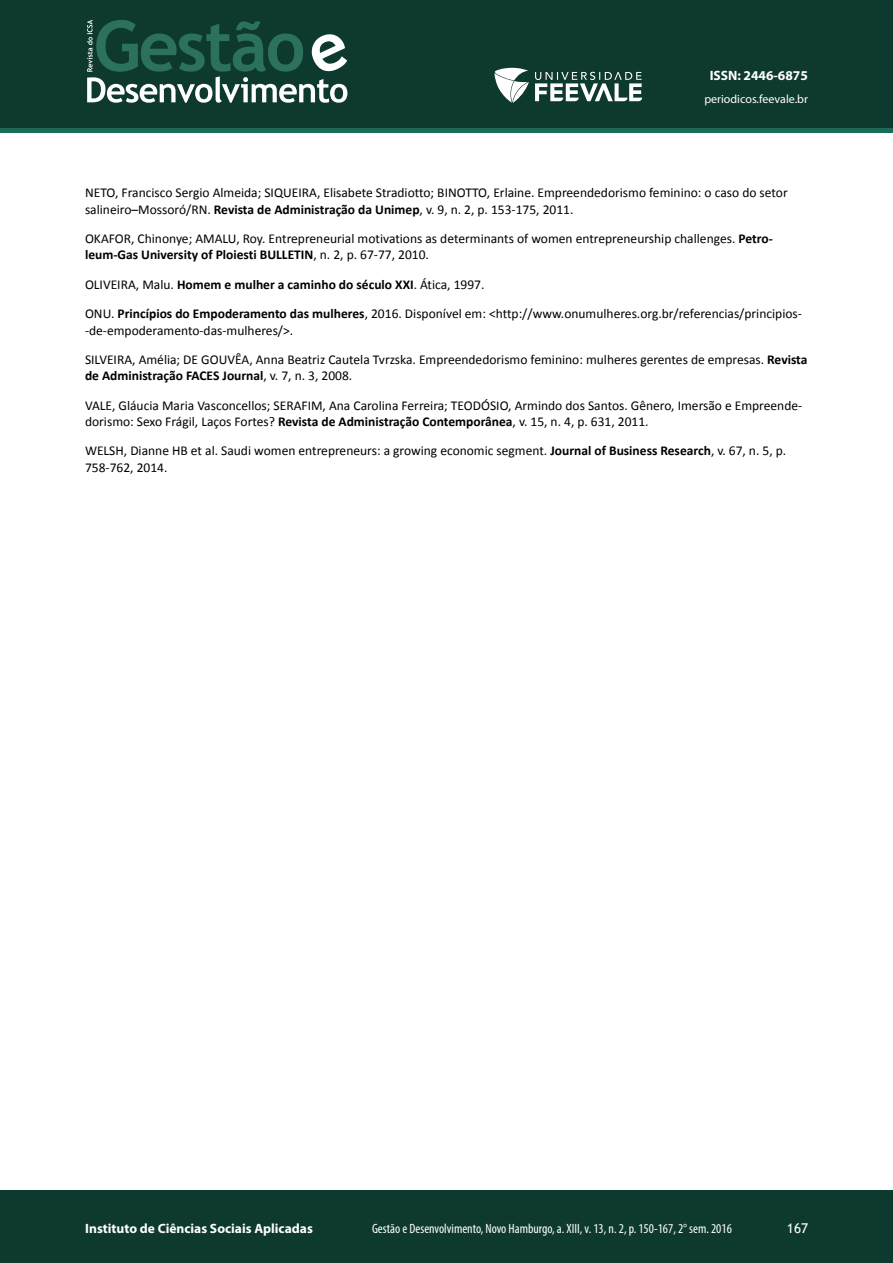
<style>
.page{position:relative;width:893px;height:1263px;background:#fff}
.page>*{position:absolute;margin:0;border:0;box-sizing:border-box;transform-origin:0 0}
.t1{font:13.5px/29.2px "Calibri";color:#000}
.t2{font:condensed 13.5px "Myriad Pro";color:#fff}
.t3{font:700 13.5px "Myriad Pro";color:#fff}
.t4{font:13.5px "Trebuchet MS";color:#fff}
.t5{font:12px "Myriad Pro";color:#fff}
.s1{font-weight:700}
</style>
<div class="page">
<div style="left:0;top:0;width:893px;height:129px;background:#0d392f"></div>
<svg style="left:87px;top:20px;width:260px;height:83px"></svg>
<div style="left:0;top:1193px;width:893px;height:70px;background:#0d392f"></div>
<div style="left:0;top:1190px;width:893px;height:5px;background:#0d392f"></div>
<hr style="left:0;top:129px;width:893px;height:4px;background:#1c6a58">
<svg style="left:494px;top:68px;width:35px;height:35px"></svg>
<svg style="left:535px;top:72px;width:107px;height:29px"></svg>
<p class="t3" style="left:710px;top:67px;width:100px">ISSN: 2446-6875</p>
<p class="t5" style="left:704px;top:91px;width:105px">periodicos.feevale.br</p>
<p class="t1" style="left:85px;top:185px;width:704px;line-height:16.5px">NETO, Francisco Sergio Almeida; SIQUEIRA, Elisabete Stradiotto; BINOTTO, Erlaine. Empreendedorismo feminino: o caso do setor salineiro–Mossoró/RN. <span class="s1">Revista de Administração da Unimep</span>, v. 9, n. 2, p. 153-175, 2011.</p>
<p class="t1" style="left:85px;top:230px;width:689px;line-height:16.5px">OKAFOR, Chinonye; AMALU, Roy. Entrepreneurial motivations as determinants of women entrepreneurship challenges. <span class="s1">Petro&shy;leum-Gas University of Ploiesti BULLETIN</span>, n. 2, p. 67-77, 2010.</p>
<p class="t1" style="left:85px;top:270px;width:718px">OLIVEIRA, Malu. <span class="s1">Homem e mulher a caminho do século XXI</span>. Ática, 1997.<br>ONU. <span class="s1">Princípios do Empoderamento das mulheres</span>, 2016. Disponível em: &lt;http://www.onumulheres.org.br/referencias/principios-</p>
<p class="t1" style="left:85px;top:315px;width:724px">-de-empoderamento-das-mulheres/&gt;.<br>SILVEIRA, Amélia; DE GOUVÊA, Anna Beatriz Cautela Tvrzska. Empreendedorismo feminino: mulheres gerentes de empresas. <span class="s1">Revista</span></p>
<p class="t1" style="left:85px;top:361px;width:719px"><span class="s1">de Administração FACES Journal</span>, v. 7, n. 3, 2008.<br>VALE, Gláucia Maria Vasconcellos; SERAFIM, Ana Carolina Ferreira; TEODÓSIO, Armindo dos Santos. Gênero, Imersão e Empreende-</p>
<p class="t1" style="left:85px;top:407px;width:703px">dorismo: Sexo Frágil, Laços Fortes? <span class="s1">Revista de Administração Contemporânea</span>, v. 15, n. 4, p. 631, 2011.<br>WELSH, Dianne HB et al. Saudi women entrepreneurs: a growing economic segment. <span class="s1">Journal of Business Research</span>, v. 67, n. 5, p.</p>
<p class="t1" style="left:85px;top:453px;width:84px">758-762, 2014.</p>
<p class="t3" style="left:85px;top:1220px;width:229px">Instituto de Ciências Sociais Aplicadas</p>
<p class="t2" style="left:372px;top:1220px;width:361px">Gestão e Desenvolvimento, Novo Hamburgo, a. XIII, v. 13, n. 2, p. 150-167, 2° sem. 2016</p>
<p class="t4" style="left:787px;top:1220px;width:23px">167</p>
</div>
